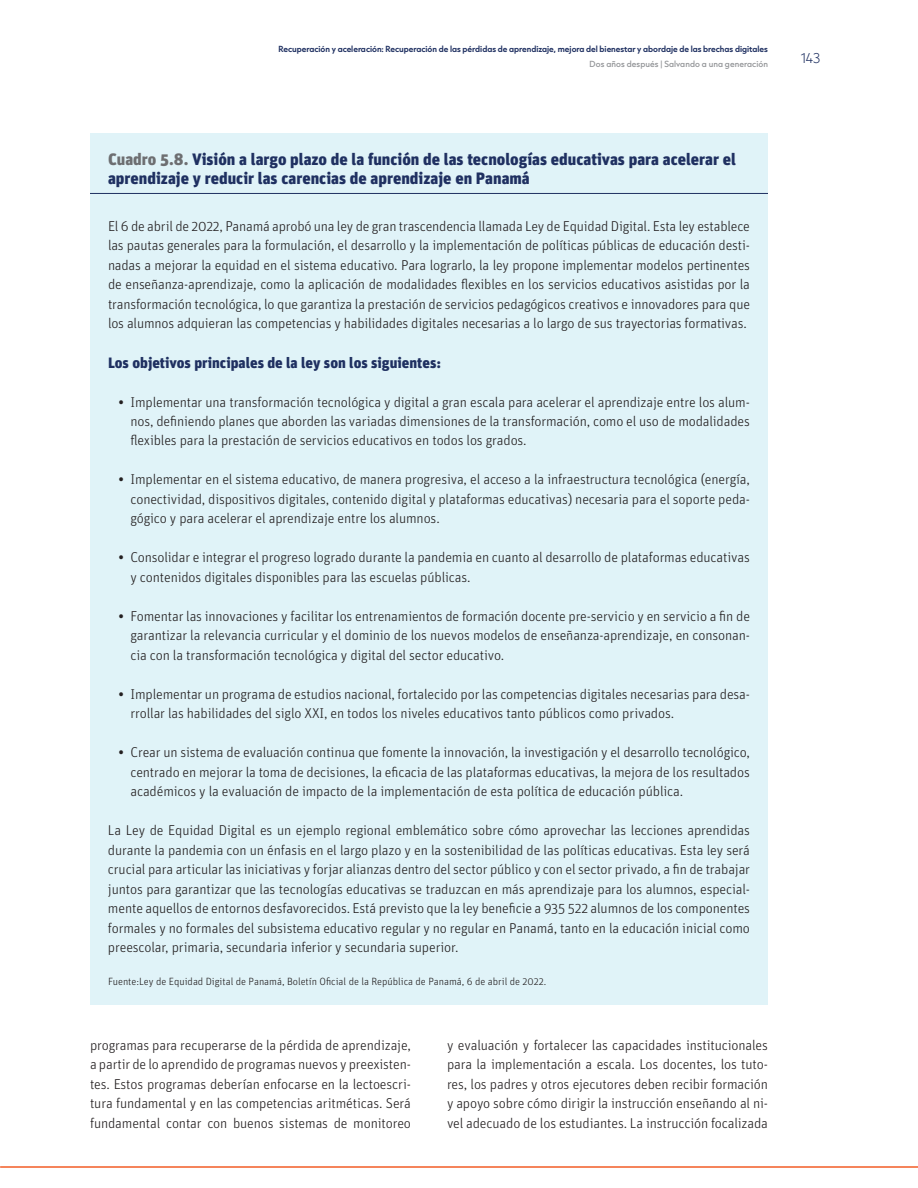
<style>
.page{position:relative;width:918px;height:1188px;background:#fff}
.page>*{position:absolute;margin:0;border:0;box-sizing:border-box;transform-origin:0 0}
.t1{font:900 16.5px/19.5px "Unit Pro";color:#1f3061}
.t2{font:900 15px "Unit Pro";color:#1f3061}
.t3{font:300 14.25px/19.5px "Unit Pro";letter-spacing:-.01em;color:#231f20;text-align:justify}
.t4{font:200 12px "Capitana";color:#1f3061}
.t5{font:300 10.5px "Unit Pro";color:#231f20}
.t6{font:600 7.5px "Capitana";color:#1f3061}
.t7{font:500 7.5px "Capitana";letter-spacing:.01em;color:#939598}
.s1{color:#6d6e71}
.s2{font-weight:500}
</style>
<div class="page">
<div style="left:90px;top:134px;width:678px;height:84px;background:#e0f3f8"></div>
<hr style="left:90px;top:193px;width:678px;height:1px;background:#1f3061">
<div style="left:90px;top:202px;width:678px;height:147px;background:#e0f3f8"></div>
<div style="left:90px;top:338px;width:678px;height:51px;background:#e0f3f8"></div>
<div style="left:90px;top:377px;width:678px;height:89px;background:#e0f3f8"></div>
<div style="left:90px;top:455px;width:678px;height:89px;background:#e0f3f8"></div>
<div style="left:90px;top:533px;width:678px;height:70px;background:#e0f3f8"></div>
<div style="left:90px;top:592px;width:678px;height:89px;background:#e0f3f8"></div>
<div style="left:90px;top:670px;width:678px;height:69px;background:#e0f3f8"></div>
<div style="left:90px;top:728px;width:678px;height:89px;background:#e0f3f8"></div>
<div style="left:90px;top:806px;width:678px;height:167px;background:#e0f3f8"></div>
<div style="left:90px;top:958px;width:678px;height:47px;background:#e0f3f8"></div>
<hr style="left:0;top:1166px;width:918px;height:2px;background:#f25c26">
<p class="t6" style="left:279px;top:44px;width:491px">Recuperación y aceleración: Recuperación de las pérdidas de aprendizaje, mejora del bienestar y abordaje de las brechas digitales</p>
<p class="t7" style="left:590px;top:59px;width:180px">Dos años después | Salvando a una generación</p>
<p class="t1" style="left:108px;top:148px;width:630px"><span class="s1">Cuadro 5.8.</span> Visión a largo plazo de la función de las tecnologías educativas para acelerar el aprendizaje y reducir las carencias de aprendizaje en Panamá</p>
<p class="t3" style="left:108px;top:216px;width:644px">El 6 de abril de 2022, Panamá aprobó una ley de gran trascendencia llamada Ley de Equidad Digital. Esta ley establece las pautas generales para la formulación, el desarrollo y la implementación de políticas públicas de educación desti&shy;nadas a mejorar la equidad en el sistema educativo. Para lograrlo, la ley propone implementar modelos pertinentes de enseñanza-aprendizaje, como la aplicación de modalidades flexibles en los servicios educativos asistidas por la transformación tecnológica, lo que garantiza la prestación de servicios pedagógicos creativos e innovadores para que los alumnos adquieran las competencias y habilidades digitales necesarias a lo largo de sus trayectorias formativas.</p>
<p class="t2" style="left:108px;top:351px;width:335px">Los objetivos principales de la ley son los siguientes:</p>
<p class="t3" style="left:130px;top:391px;width:621px;text-indent:-12px"><span class="s2">•</span> Implementar una transformación tecnológica y digital a gran escala para acelerar el aprendizaje entre los alum&shy;nos, definiendo planes que aborden las variadas dimensiones de la transformación, como el uso de modalidades flexibles para la prestación de servicios educativos en todos los grados.</p>
<p class="t3" style="left:130px;top:469px;width:621px;text-indent:-12px"><span class="s2">•</span> Implementar en el sistema educativo, de manera progresiva, el acceso a la infraestructura tecnológica (energía, conectividad, dispositivos digitales, contenido digital y plataformas educativas) necesaria para el soporte peda&shy;gógico y para acelerar el aprendizaje entre los alumnos.</p>
<p class="t3" style="left:130px;top:547px;width:621px;text-indent:-12px"><span class="s2">•</span> Consolidar e integrar el progreso logrado durante la pandemia en cuanto al desarrollo de plataformas educativas y contenidos digitales disponibles para las escuelas públicas.</p>
<p class="t3" style="left:130px;top:606px;width:621px;text-indent:-12px"><span class="s2">•</span> Fomentar las innovaciones y facilitar los entrenamientos de formación docente pre-servicio y en servicio a fin de garantizar la relevancia curricular y el dominio de los nuevos modelos de enseñanza-aprendizaje, en consonan&shy;cia con la transformación tecnológica y digital del sector educativo.</p>
<p class="t3" style="left:130px;top:684px;width:621px;text-indent:-12px"><span class="s2">•</span> Implementar un programa de estudios nacional, fortalecido por las competencias digitales necesarias para desa&shy;rrollar las habilidades del siglo XXI, en todos los niveles educativos tanto públicos como privados.</p>
<p class="t3" style="left:130px;top:742px;width:621px;text-indent:-12px"><span class="s2">•</span> Crear un sistema de evaluación continua que fomente la innovación, la investigación y el desarrollo tecnológico, centrado en mejorar la toma de decisiones, la eficacia de las plataformas educativas, la mejora de los resultados académicos y la evaluación de impacto de la implementación de esta política de educación pública.</p>
<p class="t3" style="left:108px;top:820px;width:644px">La Ley de Equidad Digital es un ejemplo regional emblemático sobre cómo aprovechar las lecciones aprendidas durante la pandemia con un énfasis en el largo plazo y en la sostenibilidad de las políticas educativas. Esta ley será crucial para articular las iniciativas y forjar alianzas dentro del sector público y con el sector privado, a fin de trabajar juntos para garantizar que las tecnologías educativas se traduzcan en más aprendizaje para los alumnos, especial&shy;mente aquellos de entornos desfavorecidos. Está previsto que la ley beneficie a 935 522 alumnos de los componentes formales y no formales del subsistema educativo regular y no regular en Panamá, tanto en la educación inicial como preescolar, primaria, secundaria inferior y secundaria superior.</p>
<p class="t5" style="left:108px;top:974px;width:440px">Fuente:Ley de Equidad Digital de Panamá, Boletín Oficial de la República de Panamá, 6 de abril de 2022.</p>
<p class="t3" style="left:90px;top:1035px;width:323px">programas para recuperarse de la pérdida de aprendizaje, a partir de lo aprendido de programas nuevos y preexisten&shy;tes. Estos programas deberían enfocarse en la lectoescri&shy;tura fundamental y en las competencias aritméticas. Será fundamental contar con buenos sistemas de monitoreo</p>
<p class="t3" style="left:447px;top:1035px;width:323px">y evaluación y fortalecer las capacidades institucionales para la implementación a escala. Los docentes, los tuto&shy;res, los padres y otros ejecutores deben recibir formación y apoyo sobre cómo dirigir la instrucción enseñando al ni&shy;vel adecuado de los estudiantes. La instrucción focalizada</p>
<p class="t4" style="left:801px;top:49px;width:21px">143</p>
</div>
